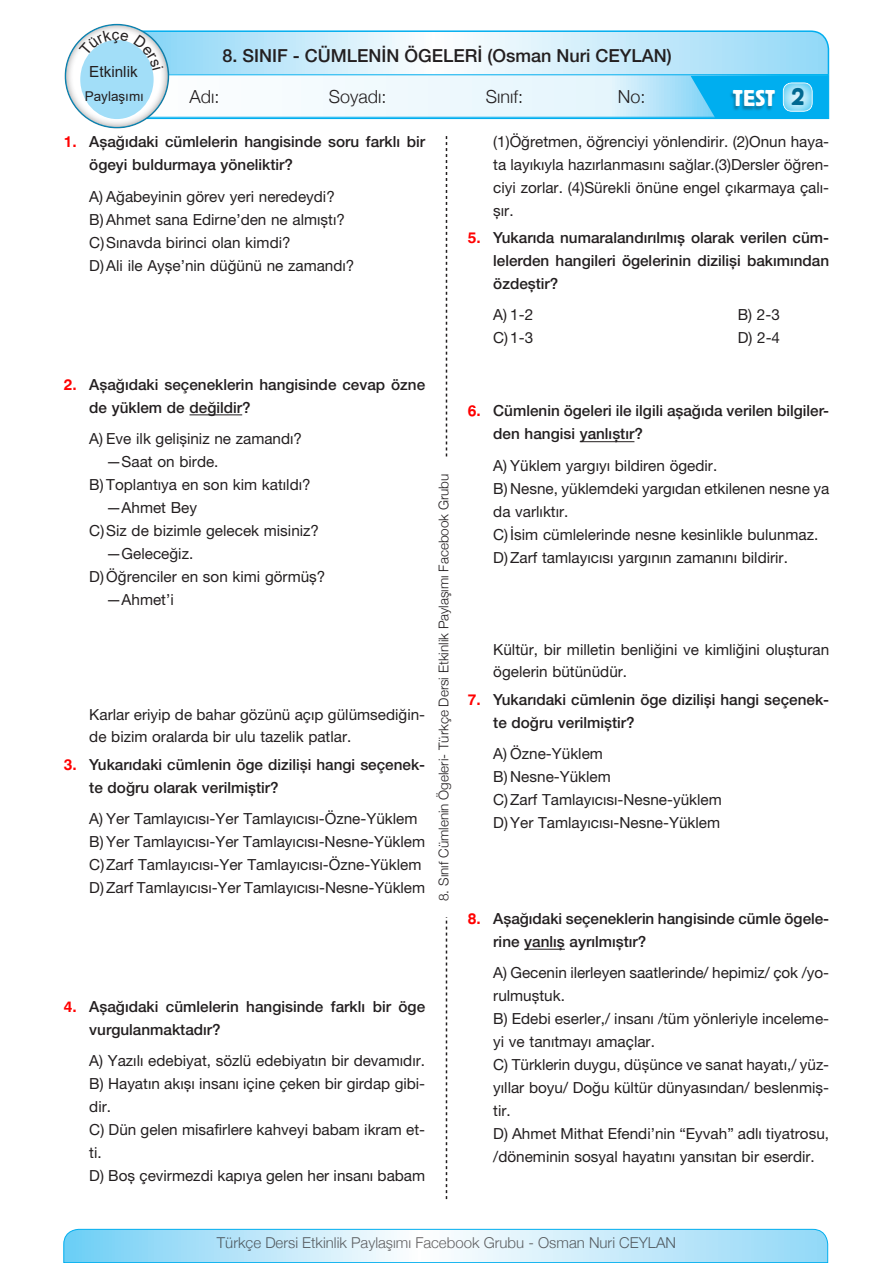
<style>
.page{position:relative;width:893px;height:1263px;background:#fff}
.page>*{position:absolute;margin:0;border:0;box-sizing:border-box;transform-origin:0 0}
.t1{font:24px "Block";color:#fff}
.t2{font:500 18px "Helvetica Neue LT Pro";color:#231f20}
.t3{font:300 18px "Helvetica Neue";color:#231f20}
.soru_plain{font:15.3px/23px "Helvetica Neue LT Pro";color:#231f20}
.soru_bold{font:500 15.3px/23px "Helvetica Neue LT Pro";color:#231f20}
.t4{font:15.3px "Arial";color:#231f20}
.t5{font:300 15px "Helvetica Neue";color:#231f20}
.t6{font:300 13.5px "Helvetica Neue";color:#231f20}
.t7{font:13.5px "Arial";color:#231f20}
.s1{font-family:"Swis 721 BT Bold";font-weight:400;color:#f00}
.s2{font-size:25.5px;color:#006991}
</style>
<div class="page">
<svg style="left:63px;top:1228px;width:765px;height:35px;background:#b7e5f9"></svg>
<svg style="left:446px;top:136px;width:1px;height:1063px"></svg>
<div style="left:436px;top:458px;width:23px;height:458px;background:#fff"></div>
<svg style="left:192px;top:30px;width:638px;height:90px;background:#bfe8fa"></svg>
<svg style="left:192px;top:76px;width:499px;height:40px"></svg>
<div style="left:128px;top:74px;width:700px;height:44px;border:1px solid #00aeef"></div>
<svg style="left:691px;top:76px;width:137px;height:42px;background:#12b3f0"></svg>
<div style="left:781px;top:80px;width:33px;height:32px;background:#fff;opacity:.9"></div>
<div style="left:729px;top:90px;width:47px;height:22px;background:#231f20;opacity:.35"></div>
<div style="left:43px;top:2px;width:149px;height:149px;background:#231f20;opacity:.75"></div>
<div style="left:80px;top:40px;width:74px;height:79px;background:#a2def8;border-radius:50%"></div>
<hr style="left:189px;top:414px;width:53px;height:1px;background:#231f20">
<hr style="left:580px;top:441px;width:54px;height:1px;background:#231f20">
<hr style="left:524px;top:949px;width:41px;height:1px;background:#231f20">
<svg style="left:79px;top:30px;width:84px;height:40px"></svg>
<p class="t2" style="left:222px;top:45px;width:451px">8. SINIF - CÜMLENİN ÖGELERİ (Osman Nuri CEYLAN)</p>
<p class="t4" style="left:89px;top:61px;width:50px">Etkinlik</p>
<p class="t7" style="left:85px;top:87px;width:61px">Paylaşımı</p>
<p class="soru_bold" style="left:89px;top:130px;width:337px;text-indent:-26px"><span class="s1">1.</span> Aşağıdaki cümlelerin hangisinde soru farklı bir ögeyi buldurmaya yöneliktir?</p>
<p class="soru_plain" style="left:89px;top:185px;width:247px">A) Ağabeyinin görev yeri neredeydi?</p>
<p class="soru_plain" style="left:89px;top:208px;width:257px">B) Ahmet sana Edirne’den ne almıştı?</p>
<p class="soru_plain" style="left:89px;top:231px;width:203px">C)Sınavda birinci olan kimdi?</p>
<p class="soru_plain" style="left:89px;top:253px;width:267px">D)Ali ile Ayşe’nin düğünü ne zamandı?</p>
<p class="t3" style="left:190px;top:86px;width:32px">Adı:</p>
<p class="t3" style="left:329px;top:86px;width:59px">Soyadı:</p>
<p class="t3" style="left:486px;top:86px;width:39px">Sınıf:</p>
<p class="t3" style="left:618px;top:86px;width:29px">No:</p>
<h1 class="t1" style="left:733px;top:83px;width:73px">TEST <span class="s2">2</span></h1>
<p class="soru_plain" style="left:493px;top:130px;width:337px;text-align:justify">(1)Öğretmen, öğrenciyi yönlendirir. (2)Onun haya&shy;ta layıkıyla hazırlanmasını sağlar.(3)Dersler öğren&shy;ciyi zorlar. (4)Sürekli önüne engel çıkarmaya çalı&shy;şır.</p>
<p class="soru_bold" style="left:493px;top:226px;width:337px;text-align:justify;text-indent:-26px"><span class="s1">5.</span> Yukarıda numaralandırılmış olarak verilen cüm&shy;lelerden hangileri ögelerinin dizilişi bakımından özdeştir?</p>
<p class="soru_plain" style="left:493px;top:303px;width:41px">A) 1-2</p>
<p class="soru_plain" style="left:738px;top:303px;width:44px">B) 2-3</p>
<p class="soru_plain" style="left:493px;top:326px;width:41px">C)1-3</p>
<p class="soru_plain" style="left:738px;top:326px;width:44px">D) 2-4</p>
<p class="soru_bold" style="left:89px;top:373px;width:337px;text-indent:-26px"><span class="s1">2.</span> Aşağıdaki seçeneklerin hangisinde cevap özne de yüklem de değildir?</p>
<p class="soru_plain" style="left:89px;top:427px;width:214px">A) Eve ilk gelişiniz ne zamandı?</p>
<p class="soru_plain" style="left:106px;top:450px;width:114px">—Saat on birde.</p>
<p class="soru_plain" style="left:89px;top:473px;width:223px">B) Toplantıya en son kim katıldı?</p>
<p class="soru_plain" style="left:106px;top:496px;width:92px">—Ahmet Bey</p>
<p class="soru_plain" style="left:89px;top:519px;width:231px">C)Siz de bizimle gelecek misiniz?</p>
<p class="soru_plain" style="left:106px;top:542px;width:88px">—Geleceğiz.</p>
<p class="soru_plain" style="left:89px;top:565px;width:238px">D)Öğrenciler en son kimi görmüş?</p>
<p class="soru_plain" style="left:106px;top:588px;width:69px">—Ahmet’i</p>
<p class="soru_plain" style="left:89px;top:702px;width:337px">Karlar eriyip de bahar gözünü açıp gülümsediğin&shy;de bizim oralarda bir ulu tazelik patlar.</p>
<p class="soru_bold" style="left:89px;top:753px;width:337px;text-indent:-26px"><span class="s1">3.</span> Yukarıdaki cümlenin öge dizilişi hangi seçenek&shy;te doğru olarak verilmiştir?</p>
<p class="soru_plain" style="left:89px;top:807px;width:330px">A) Yer Tamlayıcısı-Yer Tamlayıcısı-Özne-Yüklem</p>
<p class="soru_plain" style="left:89px;top:830px;width:337px">B) Yer Tamlayıcısı-Yer Tamlayıcısı-Nesne-Yüklem</p>
<p class="soru_plain" style="left:89px;top:853px;width:334px">C)Zarf Tamlayıcısı-Yer Tamlayıcısı-Özne-Yüklem</p>
<p class="soru_plain" style="left:89px;top:876px;width:337px">D)Zarf Tamlayıcısı-Yer Tamlayıcısı-Nesne-Yüklem</p>
<p class="t6" style="left:436px;top:901px;width:429px;rotate:-90deg">8. Sınıf Cümlenin Ögeleri- Türkçe Dersi Etkinlik Paylaşımı Facebook Grubu</p>
<p class="soru_bold" style="left:89px;top:995px;width:337px;text-indent:-26px"><span class="s1">4.</span> Aşağıdaki cümlelerin hangisinde farklı bir öge vurgulanmaktadır?</p>
<p class="soru_plain" style="left:89px;top:1049px;width:337px">A) Yazılı edebiyat, sözlü edebiyatın bir devamıdır.</p>
<p class="soru_plain" style="left:89px;top:1072px;width:337px">B) Hayatın akışı insanı içine çeken bir girdap gibi&shy;dir.</p>
<p class="soru_plain" style="left:89px;top:1118px;width:337px">C) Dün gelen misafirlere kahveyi babam ikram et&shy;ti.</p>
<p class="soru_plain" style="left:89px;top:1164px;width:337px">D) Boş çevirmezdi kapıya gelen her insanı babam</p>
<p class="soru_bold" style="left:493px;top:399px;width:337px;text-indent:-26px"><span class="s1">6.</span> Cümlenin ögeleri ile ilgili aşağıda verilen bilgiler&shy;den hangisi yanlıştır?</p>
<p class="soru_plain" style="left:493px;top:454px;width:226px">A) Yüklem yargıyı bildiren ögedir.</p>
<p class="soru_plain" style="left:493px;top:477px;width:338px">B) Nesne, yüklemdeki yargıdan etkilenen nesne ya da varlıktır.</p>
<p class="soru_plain" style="left:493px;top:523px;width:327px">C) İsim cümlelerinde nesne kesinlikle bulunmaz.</p>
<p class="soru_plain" style="left:493px;top:546px;width:296px">D)Zarf tamlayıcısı yargının zamanını bildirir.</p>
<p class="soru_plain" style="left:493px;top:637px;width:337px">Kültür, bir milletin benliğini ve kimliğini oluşturan ögelerin bütünüdür.</p>
<p class="soru_bold" style="left:493px;top:688px;width:337px;text-indent:-26px"><span class="s1">7.</span> Yukarıdaki cümlenin öge dizilişi hangi seçenek&shy;te doğru verilmiştir?</p>
<p class="soru_plain" style="left:493px;top:742px;width:111px">A) Özne-Yüklem</p>
<p class="soru_plain" style="left:493px;top:765px;width:119px">B) Nesne-Yüklem</p>
<p class="soru_plain" style="left:493px;top:788px;width:230px">C)Zarf Tamlayıcısı-Nesne-yüklem</p>
<p class="soru_plain" style="left:493px;top:811px;width:228px">D)Yer Tamlayıcısı-Nesne-Yüklem</p>
<p class="soru_bold" style="left:493px;top:907px;width:337px;text-indent:-26px"><span class="s1">8.</span> Aşağıdaki seçeneklerin hangisinde cümle ögele&shy;rine yanlış ayrılmıştır?</p>
<p class="soru_plain" style="left:493px;top:961px;width:337px">A) Gecenin ilerleyen saatlerinde/ hepimiz/ çok /yo&shy;rulmuştuk.</p>
<p class="soru_plain" style="left:493px;top:1007px;width:337px">B) Edebi eserler,/ insanı /tüm yönleriyle inceleme&shy;yi ve tanıtmayı amaçlar.</p>
<p class="soru_plain" style="left:493px;top:1053px;width:337px;text-align:justify">C) Türklerin duygu, düşünce ve sanat hayatı,/ yüz&shy;yıllar boyu/ Doğu kültür dünyasından/ beslenmiş&shy;tir.</p>
<p class="soru_plain" style="left:493px;top:1122px;width:337px">D) Ahmet Mithat Efendi’nin “Eyvah” adlı tiyatrosu, /döneminin sosyal hayatını yansıtan bir eserdir.</p>
<p class="t5" style="left:217px;top:1233px;width:460px">Türkçe Dersi Etkinlik Paylaşımı Facebook Grubu - Osman Nuri CEYLAN</p>
</div>
